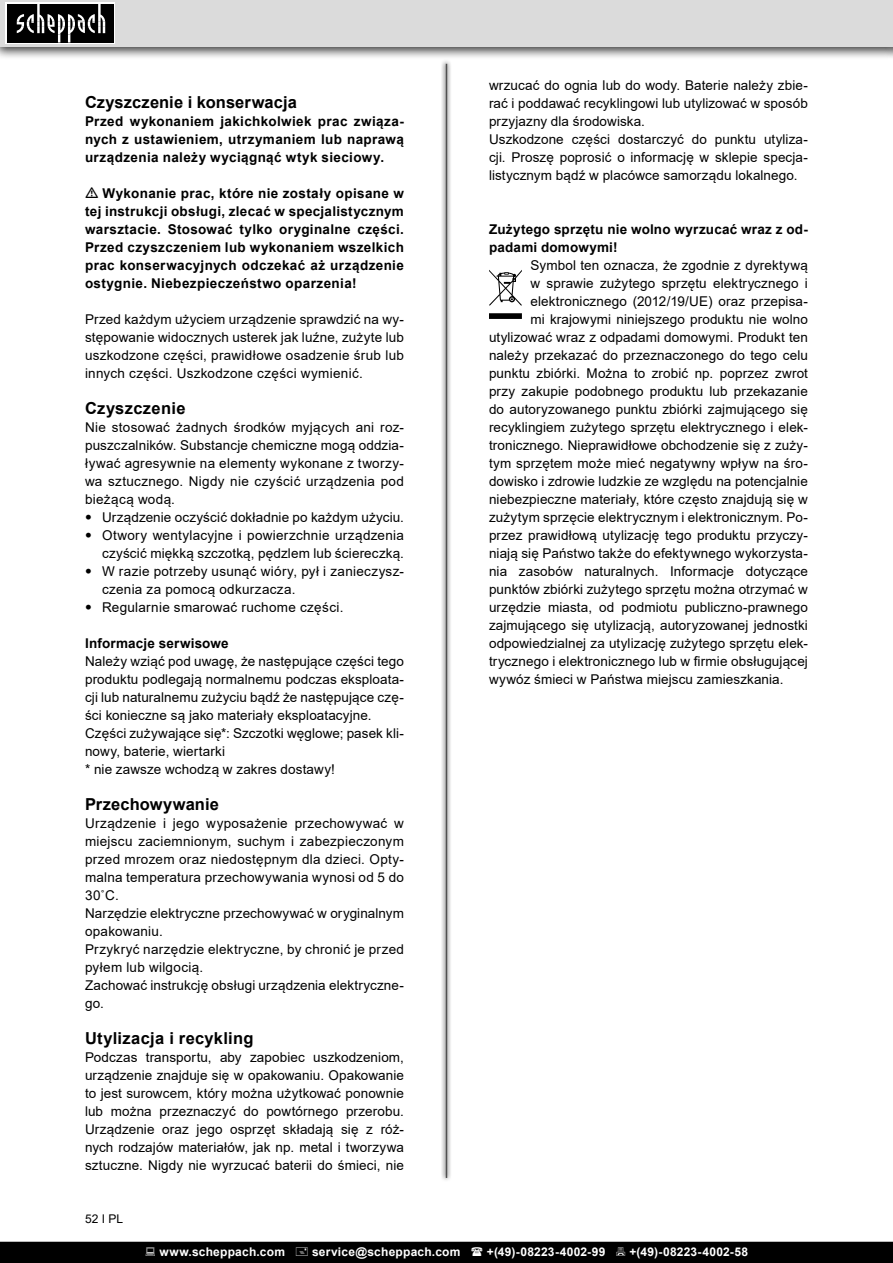
<style>
.page{position:relative;width:893px;height:1263px;background:#fff}
.page>*{position:absolute;margin:0;border:0;box-sizing:border-box;transform-origin:0 0}
.Grundtext_Einzug{font:700 16.5px "Arial";letter-spacing:.015em;color:#000}
.Grundtext{font:13.5px/18px "Arial";letter-spacing:.01em;color:#000;text-align:justify}
.Grundtext_Einzug-2{font:13.5px/18px "Arial";letter-spacing:.02em;color:#000;text-align:justify}
.Grundtext_Einzug-3{font:700 13.5px/18px "Arial";letter-spacing:.025em;color:#000;text-align:justify}
.t1{font:700 12px "Arial";letter-spacing:.02em;color:#fff}
.t2{font:12px "Arial";color:#000}
.s1{font-family:"Trade Gothic"}
</style>
<div class="page">
<div style="left:1px;top:1242px;width:891px;height:20px;background:#000"></div>
<div style="left:0;top:1242px;width:893px;height:21px;border:2px solid #000"></div>
<div style="left:0;top:0;width:893px;height:60px;background:#000;opacity:.75"></div>
<div style="left:0;top:0;width:893px;height:46px;background:#dbdbdb"></div>
<div style="left:884px;top:0;width:9px;height:60px;background:#000;opacity:.75"></div>
<div style="left:793px;top:0;width:100px;height:46px;background:#dbdbdb"></div>
<div style="left:5px;top:2px;width:110px;height:42px;background:linear-gradient(to bottom,#000,#000)"></div>
<div style="left:7px;top:4px;width:106px;height:39px;background:#000"></div>
<svg style="left:17px;top:4px;width:88px;height:39px"></svg>
<svg style="left:441px;top:59px;width:11px;height:1121px"></svg>
<hr style="left:446px;top:64px;width:1px;height:1114px;background:#505050">
<svg style="left:489px;top:270px;width:33px;height:49px"></svg>
<p class="Grundtext_Einzug" style="left:85px;top:91px;width:213px">Czyszczenie i konserwacja</p>
<p class="Grundtext_Einzug-3" style="left:85px;top:112px;width:320px">Przed wykonaniem jakichkolwiek prac związa&shy;nych z ustawieniem, utrzymaniem lub naprawą urządzenia należy wyciągnąć wtyk sieciowy.</p>
<p class="Grundtext_Einzug-3" style="left:85px;top:184px;width:320px;text-indent:17px">Wykonanie prac, które nie zostały opisane w tej instrukcji obsługi, zlecać w specjalistycznym warsztacie. Stosować tylko oryginalne części.<br>Przed czyszczeniem lub wykonaniem wszelkich prac konserwacyjnych odczekać aż urządzenie ostygnie. Niebezpieczeństwo oparzenia!</p>
<p class="Grundtext_Einzug-2" style="left:85px;top:310px;width:320px">Przed każdym użyciem urządzenie sprawdzić na wy&shy;stępowanie widocznych usterek jak luźne, zużyte lub uszkodzone części, prawidłowe osadzenie śrub lub innych części. Uszkodzone części wymienić.</p>
<p class="Grundtext_Einzug" style="left:85px;top:397px;width:102px">Czyszczenie</p>
<p class="Grundtext_Einzug-2" style="left:85px;top:418px;width:320px">Nie stosować żadnych środków myjących ani roz&shy;puszczalników. Substancje chemiczne mogą oddzia&shy;ływać agresywnie na elementy wykonane z tworzy&shy;wa sztucznego. Nigdy nie czyścić urządzenia pod bieżącą wodą.</p>
<p class="Grundtext" style="left:85px;top:508px;width:320px"><span class="s1">•</span> Urządzenie oczyścić dokładnie po każdym użyciu.</p>
<p class="Grundtext" style="left:85px;top:526px;width:320px;text-align:right"><span class="s1">•</span> Otwory wentylacyjne i powierzchnie urządzenia czyścić miękką szczotką, pędzlem lub ściereczką.</p>
<p class="Grundtext" style="left:102px;top:562px;width:303px;text-indent:-17px"><span class="s1">•</span> W razie potrzeby usunąć wióry, pył i zanieczysz&shy;czenia za pomocą odkurzacza.</p>
<p class="Grundtext" style="left:85px;top:598px;width:260px"><span class="s1">•</span> Regularnie smarować ruchome części.</p>
<p class="Grundtext_Einzug-3" style="left:85px;top:634px;width:145px">Informacje serwisowe</p>
<p class="Grundtext" style="left:85px;top:652px;width:320px">Należy wziąć pod uwagę, że następujące części tego produktu podlegają normalnemu podczas eksploata&shy;cji lub naturalnemu zużyciu bądź że następujące czę&shy;ści konieczne są jako materiały eksploatacyjne.</p>
<p class="Grundtext" style="left:85px;top:724px;width:320px">Części zużywające się*: Szczotki węglowe; pasek kli&shy;nowy, baterie, wiertarki</p>
<p class="Grundtext" style="left:85px;top:760px;width:251px">* nie zawsze wchodzą w zakres dostawy!</p>
<p class="Grundtext_Einzug" style="left:85px;top:793px;width:135px">Przechowywanie</p>
<p class="Grundtext_Einzug-2" style="left:85px;top:814px;width:320px">Urządzenie i jego wyposażenie przechowywać w miejscu zaciemnionym, suchym i zabezpieczonym przed mrozem oraz niedostępnym dla dzieci. Opty&shy;malna temperatura przechowywania wynosi od 5 do 30˚C.</p>
<p class="Grundtext_Einzug-2" style="left:85px;top:904px;width:320px">Narzędzie elektryczne przechowywać w oryginalnym opakowaniu.</p>
<p class="Grundtext_Einzug-2" style="left:85px;top:940px;width:320px">Przykryć narzędzie elektryczne, by chronić je przed pyłem lub wilgocią.</p>
<p class="Grundtext" style="left:85px;top:976px;width:320px">Zachować instrukcję obsługi urządzenia elektryczne&shy;go.</p>
<p class="Grundtext_Einzug" style="left:85px;top:1027px;width:170px">Utylizacja i recykling</p>
<p class="Grundtext" style="left:85px;top:1048px;width:320px">Podczas transportu, aby zapobiec uszkodzeniom, urządzenie znajduje się w opakowaniu. Opakowanie to jest surowcem, który można użytkować ponownie lub można przeznaczyć do powtórnego przerobu.<br>Urządzenie oraz jego osprzęt składają się z róż&shy;nych rodzajów materiałów, jak np. metal i tworzywa sztuczne. Nigdy nie wyrzucać baterii do śmieci, nie</p>
<p class="t2" style="left:85px;top:1210px;width:40px">52 І PL</p>
<p class="Grundtext" style="left:489px;top:76px;width:320px">wrzucać do ognia lub do wody. Baterie należy zbie&shy;rać i poddawać recyklingowi lub utylizować w sposób przyjazny dla środowiska.</p>
<p class="Grundtext" style="left:489px;top:130px;width:320px">Uszkodzone części dostarczyć do punktu utyliza&shy;cji. Proszę poprosić o informację w sklepie specja&shy;listycznym bądź w placówce samorządu lokalnego.</p>
<p class="Grundtext_Einzug-3" style="left:489px;top:220px;width:320px">Zużytego sprzętu nie wolno wyrzucać wraz z od&shy;padami domowymi!</p>
<p class="Grundtext" style="left:530px;top:256px;width:279px">Symbol ten oznacza, że zgodnie z dyrektywą</p>
<p class="Grundtext" style="left:530px;top:274px;width:279px">w sprawie zużytego sprzętu elektrycznego i</p>
<p class="Grundtext" style="left:530px;top:292px;width:279px">elektronicznego (2012/19/UE) oraz przepisa-</p>
<p class="Grundtext" style="left:530px;top:310px;width:279px">mi krajowymi niniejszego produktu nie wolno</p>
<p class="Grundtext" style="left:489px;top:328px;width:320px">utylizować wraz z odpadami domowymi. Produkt ten</p>
<p class="Grundtext" style="left:489px;top:346px;width:320px">należy przekazać do przeznaczonego do tego celu</p>
<p class="Grundtext" style="left:489px;top:364px;width:320px">punktu zbiórki. Można to zrobić np. poprzez zwrot</p>
<p class="Grundtext" style="left:489px;top:382px;width:320px">przy zakupie podobnego produktu lub przekazanie</p>
<p class="Grundtext" style="left:489px;top:400px;width:320px">do autoryzowanego punktu zbiórki zajmującego się</p>
<p class="Grundtext" style="left:489px;top:418px;width:320px">recyklingiem zużytego sprzętu elektrycznego i elek-</p>
<p class="Grundtext" style="left:489px;top:436px;width:320px">tronicznego. Nieprawidłowe obchodzenie się z zuży-</p>
<p class="Grundtext" style="left:489px;top:454px;width:320px">tym sprzętem może mieć negatywny wpływ na śro-</p>
<p class="Grundtext" style="left:489px;top:472px;width:320px">dowisko i zdrowie ludzkie ze względu na potencjalnie</p>
<p class="Grundtext" style="left:489px;top:490px;width:320px">niebezpieczne materiały, które często znajdują się w</p>
<p class="Grundtext" style="left:489px;top:508px;width:320px">zużytym sprzęcie elektrycznym i elektronicznym. Po-</p>
<p class="Grundtext" style="left:489px;top:526px;width:320px">przez prawidłową utylizację tego produktu przyczy-</p>
<p class="Grundtext" style="left:489px;top:544px;width:320px">niają się Państwo także do efektywnego wykorzysta-</p>
<p class="Grundtext" style="left:489px;top:562px;width:320px">nia zasobów naturalnych. Informacje dotyczące</p>
<p class="Grundtext" style="left:489px;top:580px;width:320px">punktów zbiórki zużytego sprzętu można otrzymać w</p>
<p class="Grundtext" style="left:489px;top:598px;width:320px">urzędzie miasta, od podmiotu publiczno-prawnego</p>
<p class="Grundtext" style="left:489px;top:616px;width:320px">zajmującego się utylizacją, autoryzowanej jednostki</p>
<p class="Grundtext" style="left:489px;top:634px;width:320px">odpowiedzialnej za utylizację zużytego sprzętu elek-</p>
<p class="Grundtext" style="left:489px;top:652px;width:320px">trycznego i elektronicznego lub w firmie obsługującej</p>
<p class="Grundtext" style="left:489px;top:670px;width:296px">wywóz śmieci w Państwa miejscu zamieszkania.</p>
<p class="t1" style="left:159px;top:1243px;width:127px">www.scheppach.com</p>
<p class="t1" style="left:312px;top:1243px;width:150px">service@scheppach.com</p>
<p class="t1" style="left:487px;top:1243px;width:120px">+(49)-08223-4002-99</p>
<p class="t1" style="left:629px;top:1243px;width:120px">+(49)-08223-4002-58</p>
</div>
